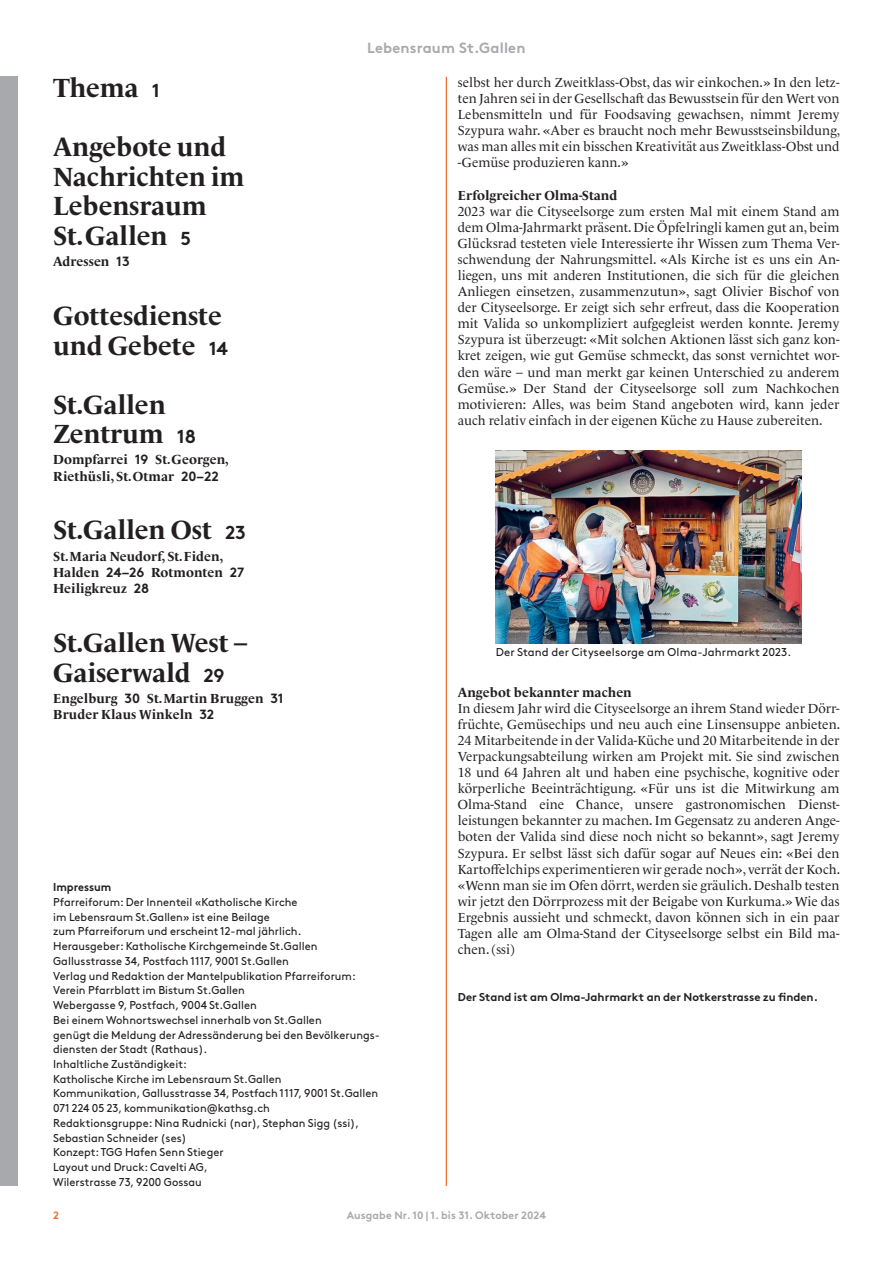
<style>
.page{position:relative;width:893px;height:1263px;background:#fff}
.page>*{position:absolute;margin:0;border:0;box-sizing:border-box;transform-origin:0 0}
.t1{font:700 26.85px/29.5px "Le Monde Livre Pro";letter-spacing:-.005em;color:#231f20}
.t2{font:700 14.7px "Brown Pro";letter-spacing:.01em;color:#a8a9ad}
.t3{font:13.35px/16px "Le Monde Livre Pro";letter-spacing:.005em;color:#231f20;text-align:justify}
.t4{font:700 13.35px/16px "Le Monde Livre Pro";letter-spacing:.005em;color:#231f20}
.t5{font:11.4px/14.7px "Brown Pro";letter-spacing:.005em;color:#231f20}
.t6{font:700 11.4px "Brown Pro";color:#231f20}
.t7{font:700 10.65px "Brown Pro";letter-spacing:.01em;color:#a8a9ad}
.t8{font:700 10.65px "Brown Pro";color:#f36e31}
.s1{font-family:"Brown Pro";font-size:18.75px}
.s2{font-family:"Brown Pro"}
</style>
<div class="page">
<div style="left:0;top:77px;width:18px;height:1109px;background:#a8a9ad"></div>
<hr style="left:446px;top:77px;width:1px;height:1109px;background:#f36e31">
<img style="left:496px;top:450px;width:305px;height:194px">
<p class="t2" style="left:367px;top:43px;width:160px">Lebensraum St.Gallen</p>
<h1 class="t1" style="left:53px;top:61px;width:175px;line-height:58.9px">Thema <span class="s1">1<br></span>Angebote und</h1>
<h1 class="t1" style="left:53px;top:164px;width:193px">Nachrichten im<br>Lebensraum<br>St.Gallen <span class="s1">5</span></h1>
<p class="t4" style="left:53px;top:255px;width:78px">Adressen <span class="s2">13</span></p>
<h1 class="t1" style="left:53px;top:303px;width:176px">Gottesdienste und Gebete <span class="s1">14</span></h1>
<h1 class="t1" style="left:53px;top:392px;width:144px">St.Gallen<br>Zentrum <span class="s1">18</span></h1>
<p class="t4" style="left:53px;top:453px;width:177px">Dompfarrei <span class="s2">19</span> St. Georgen,<br>Riethüsli, St. Otmar <span class="s2">20 – 22</span></p>
<h1 class="t1" style="left:53px;top:518px;width:194px">St.Gallen Ost <span class="s1">23</span></h1>
<p class="t4" style="left:53px;top:549px;width:193px">St. Maria Neudorf, St. Fiden,<br>Halden <span class="s2">24 – 26</span> Rotmonten <span class="s2">27<br></span>Heiligkreuz <span class="s2">28</span></p>
<h1 class="t1" style="left:53px;top:630px;width:196px">St.Gallen West –<br>Gaiserwald <span class="s1">29</span></h1>
<p class="t4" style="left:53px;top:691px;width:232px">Engelburg <span class="s2">30</span> St. Martin Bruggen <span class="s2">31<br></span>Bruder Klaus Winkeln <span class="s2">32</span></p>
<p class="t6" style="left:53px;top:883px;width:60px">Impressum</p>
<p class="t5" style="left:53px;top:896px;width:328px">Pfarreiforum: Der Innenteil «Katholische Kirche<br>im Lebensraum St.Gallen» ist eine Beilage<br>zum Pfarreiforum und erscheint 12-mal jährlich.<br>Herausgeber: Katholische Kirchgemeinde St.Gallen Gallusstrasse 34, Postfach 1117, 9001 St.Gallen<br>Verlag und Redaktion der Mantelpublikation Pfarreiforum:<br>Verein Pfarrblatt im Bistum St.Gallen<br>Webergasse 9, Postfach, 9004 St.Gallen<br>Bei einem Wohnortswechsel innerhalb von St.Gallen<br>genügt die Meldung der Adressän derung bei den Bevölkerungs&shy;diensten der Stadt (Rathaus).<br>Inhaltliche Zuständigkeit:<br>Katholische Kirche im Lebensraum St.Gallen<br>Kommunikation, Gallusstrasse 34, Postfach 1117, 9001 St.Gallen 071 224 05 23, kommunikation@kathsg.ch<br>Redaktionsgruppe: Nina Rudnicki (nar), Stephan Sigg (ssi), Sebastian Schneider (ses)<br>Konzept: TGG Hafen Senn Stieger<br>Layout und Druck: Cavelti AG,<br>Wilerstrasse 73, 9200 Gossau</p>
<p class="t3" style="left:458px;top:76px;width:384px">selbst her durch Zweitklass-Obst, das wir einkochen.» In den letz&shy;ten Jahren sei in der Gesellschaft das Bewusstsein für den Wert von Lebensmitteln und für Foodsaving gewachsen, nimmt Jeremy Szypura wahr. «Aber es braucht noch mehr Bewusstseinsbildung, was man alles mit ein bisschen Kreativität aus Zweitklass-Obst und -Gemüse produzieren kann.»</p>
<p class="t4" style="left:458px;top:188px;width:161px">Erfolgreicher Olma-Stand</p>
<p class="t3" style="left:458px;top:205px;width:383px">2023 war die Cityseelsorge zum ersten Mal mit einem Stand am dem Olma-Jahrmarkt präsent. Die Öpfelringli kamen gut an, beim Glücksrad testeten viele Interessierte ihr Wissen zum Thema Ver&shy;schwendung der Nahrungsmittel. «Als Kirche ist es uns ein An&shy;liegen, uns mit anderen Institutionen, die sich für die gleichen Anliegen einsetzen, zusammenzutun», sagt Olivier Bischof von der Cityseelsorge. Er zeigt sich sehr erfreut, dass die Kooperation mit Valida so unkompliziert aufgegleist werden konnte. Jeremy Szypura ist überzeugt: «Mit solchen Aktionen lässt sich ganz kon&shy;kret zeigen, wie gut Gemüse schmeckt, das sonst vernichtet wor&shy;den wäre – und man merkt gar keinen Unterschied zu anderem Gemüse.» Der Stand der Cityseelsorge soll zum Nachkochen motivieren: Alles, was beim Stand angeboten wird, kann jeder auch relativ einfach in der eigenen Küche zu Hause zubereiten.</p>
<p class="t5" style="left:496px;top:646px;width:297px">Der Stand der Cityseelsorge am Olma-Jahrmarkt 2023.</p>
<p class="t4" style="left:458px;top:685px;width:176px">Angebot bekannter machen</p>
<p class="t3" style="left:458px;top:702px;width:384px">In diesem Jahr wird die Cityseelsorge an ihrem Stand wieder Dörr&shy;früchte, Gemüsechips und neu auch eine Linsensuppe anbieten.<br>24 Mitarbeitende in der Valida-Küche und 20 Mitarbeitende in der Verpackungsabteilung wirken am Projekt mit. Sie sind zwischen 18 und 64 Jahren alt und haben eine psychische, kognitive oder körperliche Beeinträchtigung. «Für uns ist die Mitwirkung am Olma-Stand eine Chance, unsere gastronomischen Dienst&shy;leistungen bekannter zu machen. Im Gegensatz zu anderen Ange&shy;boten der Valida sind diese noch nicht so bekannt», sagt Jeremy Szypura. Er selbst lässt sich dafür sogar auf Neues ein: «Bei den Kartoffelchips experimentieren wir gerade noch», verrät der Koch. «Wenn man sie im Ofen dörrt, werden sie gräulich. Deshalb testen wir jetzt den Dörrprozess mit der Beigabe von Kurkuma.» Wie das Ergebnis aussieht und schmeckt, davon können sich in ein paar Tagen alle am Olma-Stand der Cityseelsorge selbst ein Bild ma&shy;chen. (ssi)</p>
<p class="t6" style="left:458px;top:993px;width:362px">Der Stand ist am Olma-Jahrmarkt an der Notkerstrasse zu finden.</p>
<p class="t8" style="left:53px;top:1211px;width:7px">2</p>
<p class="t7" style="left:347px;top:1211px;width:201px">Ausgabe Nr. 10 | 1. bis 31. Oktober 2024</p>
</div>
